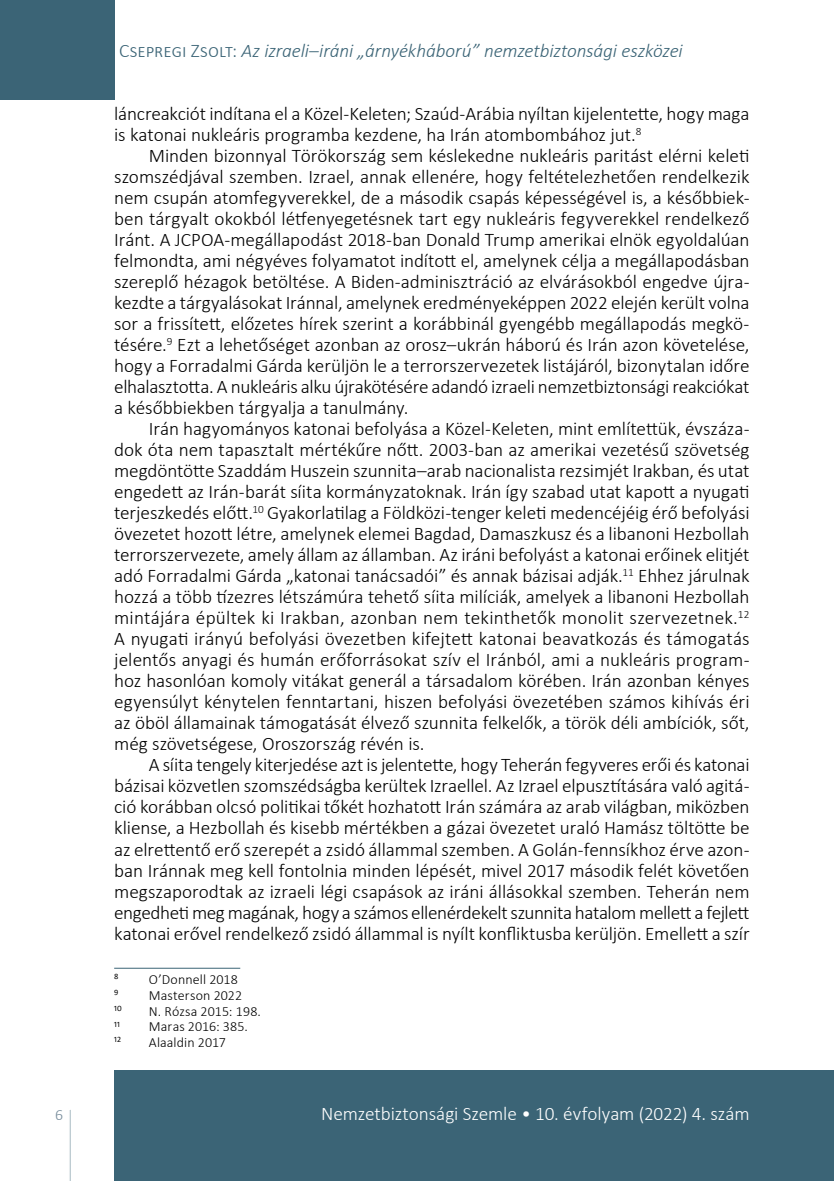
<style>
.page{position:relative;width:834px;height:1181px;background:#fff}
.page>*{position:absolute;margin:0;border:0;box-sizing:border-box;transform-origin:0 0}
.t1{font:300 19.25px/21px "Calibri";letter-spacing:-.005em;color:#000;text-align:justify}
.t2{font:italic 300 19.25px "Calibri";letter-spacing:-.005em;color:#3b6476}
.t3{font:300 19.25px "Calibri";letter-spacing:-.005em;color:#fff}
.t4{font:300 15.75px "Calibri";color:#778c9b}
.t5{font:300 14px "Calibri";letter-spacing:.005em;color:#000}
.t6{font:8.22px "Calibri";color:#000}
.s1{font-style:normal}
</style>
<div class="page">
<svg style="left:69px;top:1110px;width:2px;height:71px"></svg>
<div style="left:0;top:0;width:114px;height:99px;background:#3b6476"></div>
<div style="left:114px;top:1070px;width:719px;height:111px;background:#3b6476"></div>
<hr style="left:833px;top:1070px;width:1px;height:111px;background:#3b6476">
<hr style="left:114px;top:968px;width:126px;height:1px;background:#3b6476">
<p class="t2" style="left:119px;top:39px;width:565px"><span class="s1">Csepregi Zsolt:</span> Az izraeli–iráni „árnyékháború” nemzetbiztonsági eszközei</p>
<p class="t1" style="left:114px;top:103px;width:636px">láncreakciót indítana el a Közel-Keleten; Szaúd-Arábia nyíltan kijelentette, hogy maga is katonai nukleáris programba kezdene, ha Irán atombombához jut.<sup>8</sup></p>
<p class="t1" style="left:114px;top:145px;width:637px;text-indent:35px">Minden bizonnyal Törökország sem késlekedne nukleáris paritást elérni keleti szomszédjával szemben. Izrael, annak ellenére, hogy feltételezhetően rendelkezik nem csupán atomfegyverekkel, de a második csapás képességével is, a későbbiek&shy;ben tárgyalt okokból létfenyegetésnek tart egy nukleáris fegyverekkel rendelkező Iránt. A JCPOA-megállapodást 2018-ban Donald Trump amerikai elnök egyoldalúan felmondta, ami négyéves folyamatot indított el, amelynek célja a megállapodásban szereplő hézagok betöltése. A Biden-adminisztráció az elvárásokból engedve újra&shy;kezdte a tárgyalásokat Iránnal, amelynek eredményeképpen 2022 elején került volna sor a frissített, előzetes hírek szerint a korábbinál gyengébb megállapodás megkö&shy;tésére.<sup>9</sup> Ezt a lehetőséget azonban az orosz–ukrán háború és Irán azon követelése, hogy a Forradalmi Gárda kerüljön le a terrorszervezetek listájáról, bizonytalan időre elhalasztotta. A nukleáris alku újrakötésére adandó izraeli nemzetbiztonsági reakciókat a későbbiekben tárgyalja a tanulmány.</p>
<p class="t1" style="left:114px;top:418px;width:637px;text-indent:35px">Irán hagyományos katonai befolyása a Közel-Keleten, mint említettük, évszáza&shy;dok óta nem tapasztalt mértékűre nőtt. 2003-ban az amerikai vezetésű szövetség megdöntötte Szaddám Huszein szunnita–arab nacionalista rezsimjét Irakban, és utat engedett az Irán-barát síita kormányzatoknak. Irán így szabad utat kapott a nyugati terjeszkedés előtt.<sup>10</sup> Gyakorlatilag a Földközi-tenger keleti medencéjéig érő befolyási övezetet hozott létre, amelynek elemei Bagdad, Damaszkusz és a libanoni Hezbollah terrorszervezete, amely állam az államban. Az iráni befolyást a katonai erőinek elitjét adó Forradalmi Gárda „katonai tanácsadói” és annak bázisai adják.<sup>11</sup> Ehhez járulnak hozzá a több tízezres létszámúra tehető síita milíciák, amelyek a libanoni Hezbollah mintájára épültek ki Irakban, azonban nem tekinthetők monolit szervezetnek.<sup>12<br></sup>A nyugati irányú befolyási övezetben kifejtett katonai beavatkozás és támogatás jelentős anyagi és humán erőforrásokat szív el Iránból, ami a nukleáris program&shy;hoz hasonlóan komoly vitákat generál a társadalom körében. Irán azonban kényes egyensúlyt kénytelen fenntartani, hiszen befolyási övezetében számos kihívás éri az öböl államainak támogatását élvező szunnita felkelők, a török déli ambíciók, sőt, még szövetségese, Oroszország révén is.</p>
<p class="t1" style="left:114px;top:754px;width:636px;text-indent:35px">A síita tengely kiterjedése azt is jelentette, hogy Teherán fegyveres erői és katonai bázisai közvetlen szomszédságba kerültek Izraellel. Az Izrael elpusztítására való agitá&shy;ció korábban olcsó politikai tőkét hozhatott Irán számára az arab világban, miközben kliense, a Hezbollah és kisebb mértékben a gázai övezetet uraló Hamász töltötte be az elrettentő erő szerepét a zsidó állammal szemben. A Golán-fennsíkhoz érve azon&shy;ban Iránnak meg kell fontolnia minden lépését, mivel 2017 második felét követően megszaporodtak az izraeli légi csapások az iráni állásokkal szemben. Teherán nem engedheti meg magának, hogy a számos ellenérdekelt szunnita hatalom mellett a fejlett katonai erővel rendelkező zsidó állammal is nyílt konfliktusba kerüljön. Emellett a szír</p>
<p class="t6" style="left:114px;top:971px;width:6px">8</p>
<p class="t5" style="left:149px;top:970px;width:90px">O’Donnell 2018</p>
<p class="t6" style="left:114px;top:986px;width:6px">9</p>
<p class="t5" style="left:149px;top:986px;width:95px">Masterson 2022</p>
<p class="t6" style="left:114px;top:1002px;width:9px">10</p>
<p class="t5" style="left:149px;top:1002px;width:114px">N. Rózsa 2015: 198.</p>
<p class="t6" style="left:114px;top:1018px;width:7px">11</p>
<p class="t5" style="left:149px;top:1018px;width:101px">Maras 2016: 385.</p>
<p class="t6" style="left:114px;top:1034px;width:8px">12</p>
<p class="t5" style="left:149px;top:1033px;width:79px">Alaaldin 2017</p>
<p class="t4" style="left:55px;top:1105px;width:9px">6</p>
<p class="t3" style="left:321px;top:1102px;width:430px">Nemzetbiztonsági Szemle • 10. évfolyam (2022) 4. szám</p>
</div>
